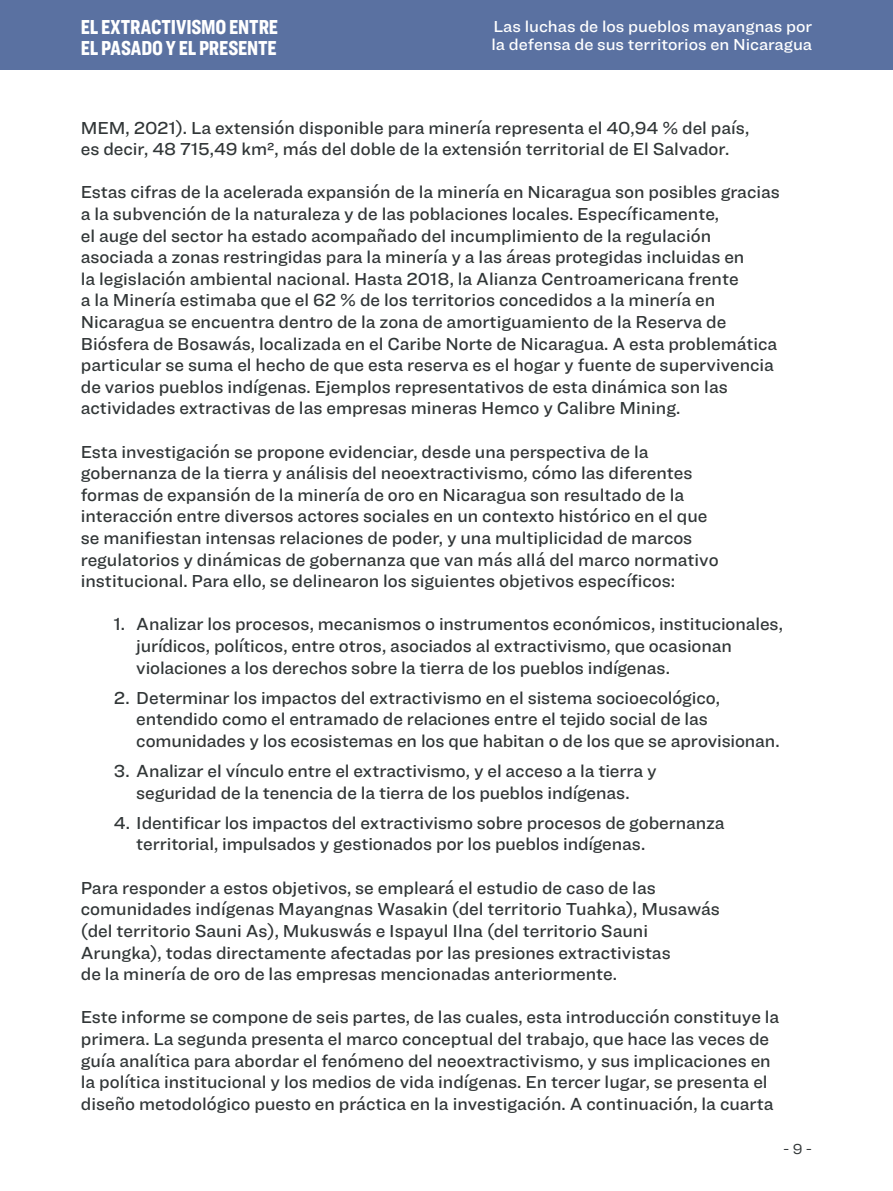
<style>
.page{position:relative;width:893px;height:1191px;background:#fff}
.page>*{position:absolute;margin:0;border:0;box-sizing:border-box;transform-origin:0 0}
.t1{font:900 21px/21px "Ringside Compressed";letter-spacing:-.005em;color:#fff}
.t2{font:500 18px/21.6px "Ringside";color:#313637}
.t3{font:500 16.5px/18px "Ringside";color:#fff}
.t4{font:15px "Ringside";color:#313637}
</style>
<div class="page">
<div style="left:0;top:0;width:893px;height:69px;background:#5a71a1"></div>
<p class="t1" style="left:81px;top:16px;width:199px">EL EXTRACTIVISMO ENTRE<br>EL PASADO Y EL PRESENTE</p>
<p class="t3" style="left:491px;top:17px;width:322px">Las luchas de los pueblos mayangnas por la defensa de sus territorios en Nicaragua</p>
<p class="t2" style="left:81px;top:116px;width:670px">MEM, 2021). La extensión disponible para minería representa el 40,94 % del país, es decir, 48 715,49 km2, más del doble de la extensión territorial de El Salvador.</p>
<p class="t2" style="left:81px;top:181px;width:701px">Estas cifras de la acelerada expansión de la minería en Nicaragua son posibles gracias a la subvención de la naturaleza y de las poblaciones locales. Específicamente,<br>el auge del sector ha estado acompañado del incumplimiento de la regulación asociada a zonas restringidas para la minería y a las áreas protegidas incluidas en<br>la legislación ambiental nacional. Hasta 2018, la Alianza Centroamericana frente<br>a la Minería estimaba que el 62 % de los territorios concedidos a la minería en Nicaragua se encuentra dentro de la zona de amortiguamiento de la Reserva de Biósfera de Bosawás, localizada en el Caribe Norte de Nicaragua. A esta problemática particular se suma el hecho de que esta reserva es el hogar y fuente de supervivencia de varios pueblos indígenas. Ejemplos representativos de esta dinámica son las actividades extractivas de las empresas mineras Hemco y Calibre Mining.</p>
<p class="t2" style="left:81px;top:440px;width:639px">Esta investigación se propone evidenciar, desde una perspectiva de la gobernanza de la tierra y análisis del neoextractivismo, cómo las diferentes formas de expansión de la minería de oro en Nicaragua son resultado de la interacción entre diversos actores sociales en un contexto histórico en el que se manifiestan intensas relaciones de poder, y una multiplicidad de marcos regulatorios y dinámicas de gobernanza que van más allá del marco normativo institucional. Para ello, se delinearon los siguientes objetivos específicos:</p>
<p class="t2" style="left:136px;top:613px;width:648px;text-indent:-22px">1. Analizar los procesos, mecanismos o instrumentos económicos, institucionales, jurídicos, políticos, entre otros, asociados al extractivismo, que ocasionan violaciones a los derechos sobre la tierra de los pueblos indígenas.</p>
<p class="t2" style="left:136px;top:686px;width:645px;text-indent:-22px">2. Determinar los impactos del extractivismo en el sistema socioecológico, entendido como el entramado de relaciones entre el tejido social de las comunidades y los ecosistemas en los que habitan o de los que se aprovisionan.</p>
<p class="t2" style="left:114px;top:760px;width:544px;text-align:center">3. Analizar el vínculo entre el extractivismo, y el acceso a la tierra y seguridad de la tenencia de la tierra de los pueblos indígenas.</p>
<p class="t2" style="left:136px;top:811px;width:590px;text-indent:-22px">4. Identificar los impactos del extractivismo sobre procesos de gobernanza territorial, impulsados y gestionados por los pueblos indígenas.</p>
<p class="t2" style="left:81px;top:876px;width:641px">Para responder a estos objetivos, se empleará el estudio de caso de las comunidades indígenas Mayangnas Wasakin (del territorio Tuahka), Musawás (del territorio Sauni As), Mukuswás e Ispayul Ilna (del territorio Sauni Arungka), todas directamente afectadas por las presiones extractivistas<br>de la minería de oro de las empresas mencionadas anteriormente.</p>
<p class="t2" style="left:81px;top:1006px;width:700px">Este informe se compone de seis partes, de las cuales, esta introducción constituye la primera. La segunda presenta el marco conceptual del trabajo, que hace las veces de guía analítica para abordar el fenómeno del neoextractivismo, y sus implicaciones en la política institucional y los medios de vida indígenas. En tercer lugar, se presenta el diseño metodológico puesto en práctica en la investigación. A continuación, la cuarta</p>
<p class="t4" style="left:783px;top:1138px;width:31px">- 9 -</p>
</div>
